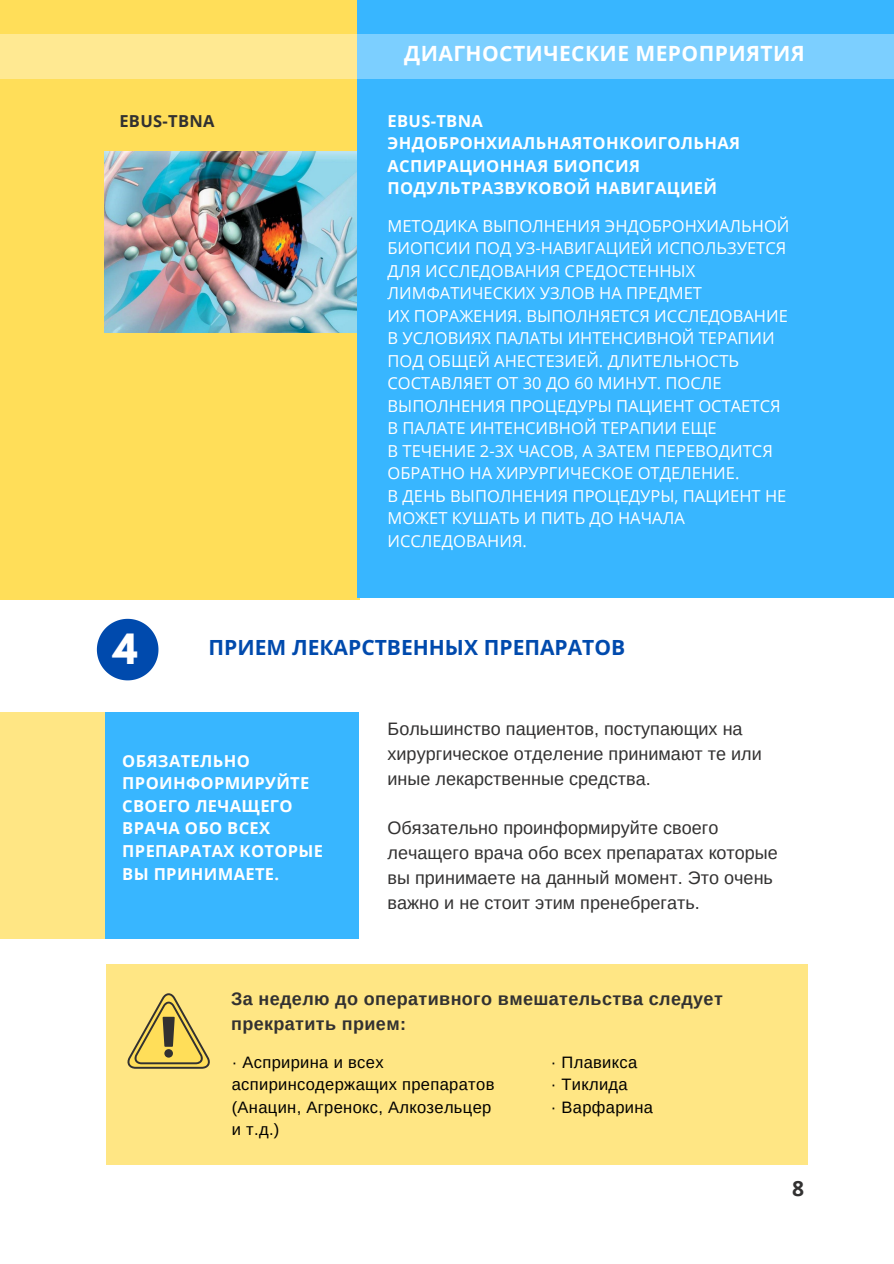
<style>
.page{position:relative;width:894px;height:1264px;background:#fff}
.page>*{position:absolute;margin:0;border:0;box-sizing:border-box;transform-origin:0 0}
.t1{font:700 36.9px "League Spartan";color:#fff}
.t2{font:700 21px "Noto Sans";color:#004aad}
.t3{font:700 21px "Open Sans";letter-spacing:.02em;color:#fff}
.t4{font:700 21px "Open Sans";color:#323131}
.t5{font:18px/24.8px "Arimo";color:#323131}
.t6{font:700 18px/24.8px "Arimo";letter-spacing:.02em;color:#323131}
.t7{font:16.5px/22.5px "Open Sans";color:#fff}
.t8{font:700 16.5px/22.5px "Open Sans";letter-spacing:.02em;color:#fff}
.t9{font:16.5px/22.5px "Arimo";letter-spacing:.02em;color:#000}
.t10{font:700 16.5px "Open Sans";letter-spacing:.02em;color:#323131}
</style>
<div class="page">
<div style="left:0;top:712px;width:351px;height:226px;background:#ffe684"></div>
<div style="left:0;top:0;width:359px;height:599px;background:#ffde59"></div>
<img style="left:104px;top:151px;width:254px;height:182px">
<div style="left:358px;top:0;width:535px;height:597px;background:#38b6ff"></div>
<div style="left:105px;top:712px;width:253px;height:226px;background:#38b6ff"></div>
<div style="left:107px;top:964px;width:700px;height:200px;background:#ffe684"></div>
<svg style="left:127px;top:993px;width:83px;height:75px"></svg>
<svg style="left:1px;top:34px;width:892px;height:44px;fill:#7ccfff"></svg>
<svg style="left:97px;top:619px;width:61px;height:61px"></svg>
<p class="t10" style="left:119px;top:109px;width:97px">EBUS-TBNA</p>
<p class="t3" style="left:404px;top:38px;width:402px">ДИАГНОСТИЧЕСКИЕ МЕРОПРИЯТИЯ</p>
<p class="t8" style="left:387px;top:109px;width:354px">EBUS-TBNA<br>ЭНДОБРОНХИАЛЬНАЯТОНКОИГОЛЬНАЯ<br>АСПИРАЦИОННАЯ БИОПСИЯ<br>ПОДУЛЬТРАЗВУКОВОЙ НАВИГАЦИЕЙ</p>
<p class="t7" style="left:387px;top:214px;width:403px">МЕТОДИКА ВЫПОЛНЕНИЯ ЭНДОБРОНХИАЛЬНОЙ БИОПСИИ ПОД УЗ-НАВИГАЦИЕЙ ИСПОЛЬЗУЕТСЯ ДЛЯ ИССЛЕДОВАНИЯ СРЕДОСТЕННЫХ ЛИМФАТИЧЕСКИХ УЗЛОВ НА ПРЕДМЕТ<br>ИХ ПОРАЖЕНИЯ. ВЫПОЛНЯЕТСЯ ИССЛЕДОВАНИЕ В УСЛОВИЯХ ПАЛАТЫ ИНТЕНСИВНОЙ ТЕРАПИИ ПОД ОБЩЕЙ АНЕСТЕЗИЕЙ. ДЛИТЕЛЬНОСТЬ СОСТАВЛЯЕТ ОТ 30 ДО 60 МИНУТ. ПОСЛЕ ВЫПОЛНЕНИЯ ПРОЦЕДУРЫ ПАЦИЕНТ ОСТАЕТСЯ В ПАЛАТЕ ИНТЕНСИВНОЙ ТЕРАПИИ ЕЩЕ<br>В ТЕЧЕНИЕ 2-3Х ЧАСОВ, А ЗАТЕМ ПЕРЕВОДИТСЯ ОБРАТНО НА ХИРУРГИЧЕСКОЕ ОТДЕЛЕНИЕ.<br>В ДЕНЬ ВЫПОЛНЕНИЯ ПРОЦЕДУРЫ, ПАЦИЕНТ НЕ МОЖЕТ КУШАТЬ И ПИТЬ ДО НАЧАЛА ИССЛЕДОВАНИЯ.</p>
<h1 class="t1" style="left:113px;top:631px;width:26px">4</h1>
<p class="t2" style="left:208px;top:632px;width:418px">ПРИЕМ ЛЕКАРСТВЕННЫХ ПРЕПАРАТОВ</p>
<p class="t8" style="left:122px;top:749px;width:202px">ОБЯЗАТЕЛЬНО<br>ПРОИНФОРМИРУЙТЕ<br>СВОЕГО ЛЕЧАЩЕГО<br>ВРАЧА ОБО ВСЕХ<br>ПРЕПАРАТАХ КОТОРЫЕ<br>ВЫ ПРИНИМАЕТЕ.</p>
<p class="t5" style="left:387px;top:716px;width:376px">Большинство пациентов, поступающих на хирургическое отделение принимают те или иные лекарственные средства.</p>
<p class="t5" style="left:387px;top:815px;width:392px">Обязательно проинформируйте своего лечащего врача обо всех препаратах которые вы принимаете на данный момент. Это очень важно и не стоит этим пренебрегать.</p>
<p class="t6" style="left:231px;top:986px;width:493px">За неделю до оперативного вмешательства следует прекратить прием:</p>
<p class="t9" style="left:232px;top:1050px;width:264px">· Аспририна и всех аспиринсодержащих препаратов (Анацин, Агренокс, Алкозельцер и т.д.)</p>
<p class="t9" style="left:550px;top:1050px;width:104px">· Плавикса<br>· Тиклида<br>· Варфарина</p>
<p class="t4" style="left:792px;top:1173px;width:13px">8</p>
</div>
